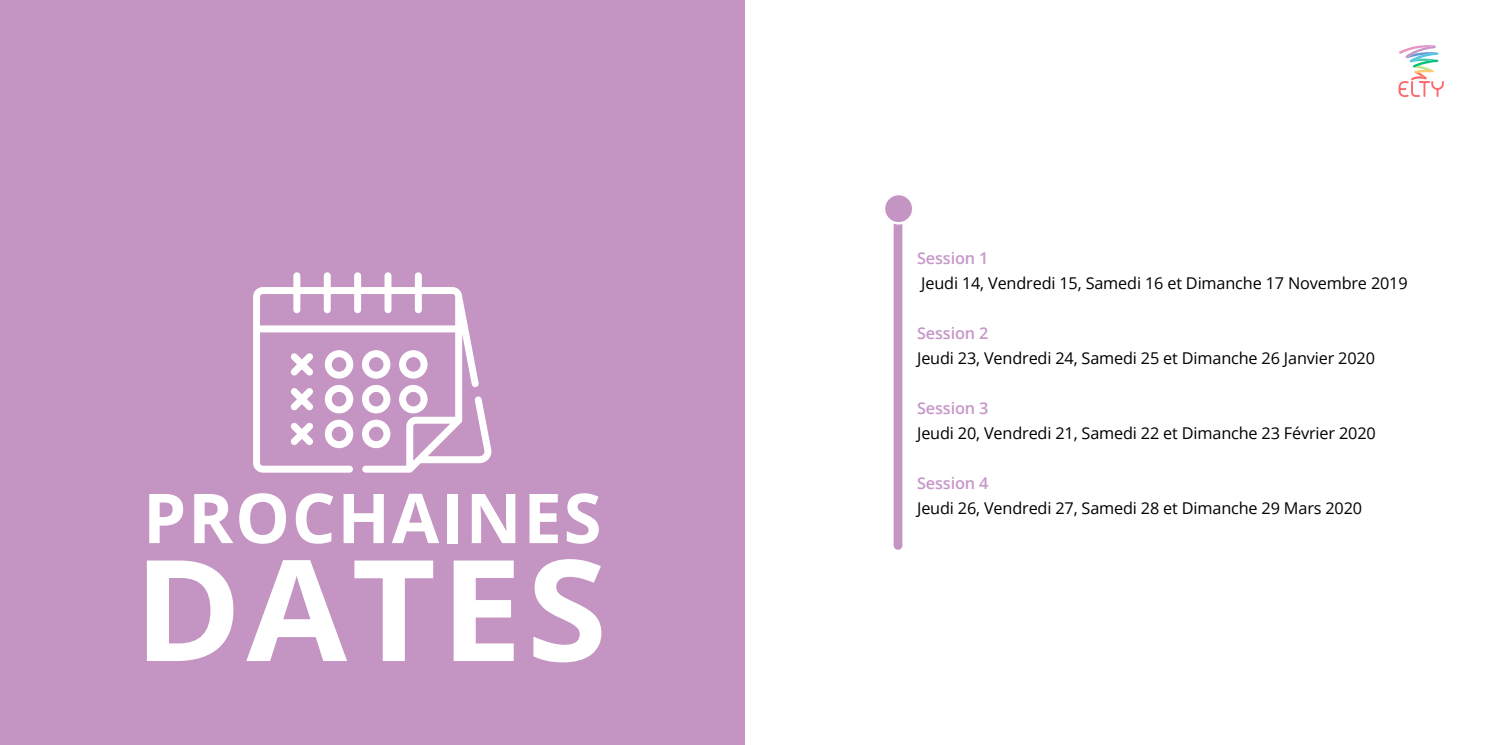
<style>
.page{position:relative;width:1489px;height:745px;background:#fff}
.page>*{position:absolute;margin:0;border:0;box-sizing:border-box;transform-origin:0 0}
.t1{font:700 68.75px "Open Sans";letter-spacing:.025em;color:#fff}
.t2{font:16.25px "Open Sans";letter-spacing:-.01em;color:#000}
.t3{font:600 16.25px "Open Sans";letter-spacing:-.01em;color:#c797c9}
</style>
<div class="page">
<svg style="left:1398px;top:45px;width:45px;height:52px"></svg>
<div style="left:893px;top:204px;width:9px;height:341px;background:#c494c3"></div>
<div style="left:884px;top:194px;width:29px;height:29px;background:#c494c3;border-radius:50%"></div>
<div style="left:882px;top:193px;width:32px;height:31px;border:2px solid #fffcfd;border-radius:50%"></div>
<div style="left:0;top:0;width:744px;height:744px;background:#c494c3"></div>
<svg style="left:253px;top:272px;width:238px;height:200px"></svg>
<svg style="left:147px;top:559px;width:454px;height:103px"></svg>
<h1 class="t1" style="left:143px;top:469px;width:460px">PROCHAINES</h1>
<p class="t3" style="left:917px;top:246px;width:73px">Session 1</p>
<p class="t2" style="left:921px;top:271px;width:488px">Jeudi 14, Vendredi 15, Samedi 16 et Dimanche 17 Novembre 2019</p>
<p class="t3" style="left:917px;top:321px;width:73px">Session 2</p>
<p class="t2" style="left:917px;top:346px;width:459px">Jeudi 23, Vendredi 24, Samedi 25 et Dimanche 26 Janvier 2020</p>
<p class="t3" style="left:917px;top:396px;width:73px">Session 3</p>
<p class="t2" style="left:917px;top:421px;width:460px">Jeudi 20, Vendredi 21, Samedi 22 et Dimanche 23 Février 2020</p>
<p class="t3" style="left:917px;top:471px;width:73px">Session 4</p>
<p class="t2" style="left:917px;top:496px;width:446px">Jeudi 26, Vendredi 27, Samedi 28 et Dimanche 29 Mars 2020</p>
</div>
